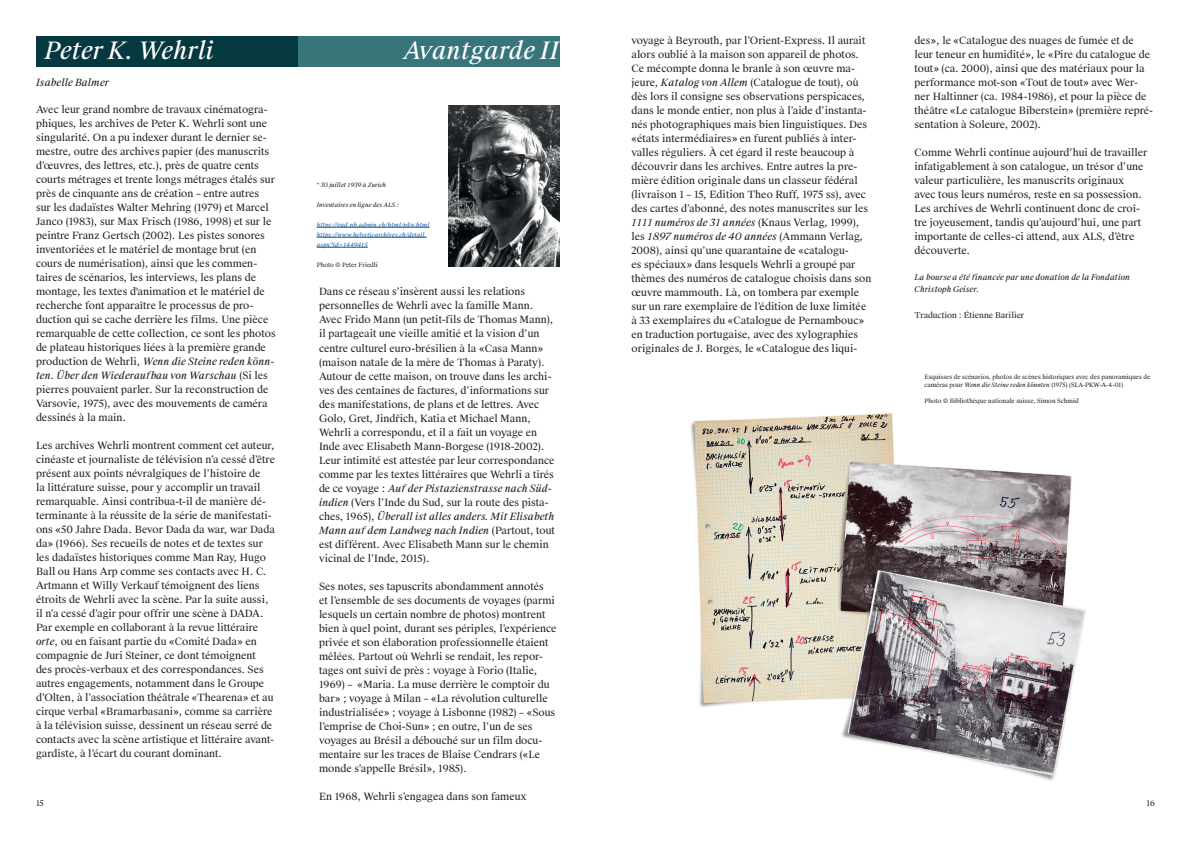
<style>
.page{position:relative;width:1191px;height:842px;background:#fff}
.page>*{position:absolute;margin:0;border:0;box-sizing:border-box;transform-origin:0 0}
.t1{font:italic 24px "Suisse Works";color:#fff}
.t2{font:10px/14px "Suisse Works";color:#231f20}
.t3{font:italic 10px "Suisse Works";color:#231f20}
.t4{font:italic 8px/12px "Suisse Works";color:#231f20}
.t5{font:8px "Suisse Works";color:#231f20}
.t6{font:6px/8px "Suisse Works";color:#231f20}
.t7{font:italic 6px/10px "Suisse Works";color:#175d9e}
.t8{font:italic 6px "Suisse Works";color:#231f20}
.s1{font-style:italic}
</style>
<div class="page">
<hr style="left:317px;top:227px;width:112px;height:1px;background:#175d9e">
<hr style="left:317px;top:237px;width:110px;height:1px;background:#175d9e">
<hr style="left:317px;top:247px;width:51px;height:1px;background:#175d9e">
<div style="left:36px;top:36px;width:262px;height:31px;background:#05393f"></div>
<div style="left:298px;top:36px;width:261px;height:31px;background:#37757b"></div>
<img style="left:448px;top:105px;width:112px;height:161px">
<img style="left:690px;top:413px;width:396px;height:368px">
<p class="t2" style="left:631px;top:33px;width:241px">voyage à Beyrouth, par l’Orient-Express. Il aurait alors oublié à la maison son appareil de photos.<br>Ce mécompte donna le branle à son œuvre ma&shy;jeure, <span class="s1">Katalog von Allem</span> (Catalogue de tout), où dès lors il consigne ses observations perspicaces, dans le monde entier, non plus à l’aide d’instanta&shy;nés photographiques mais bien linguistiques. Des «états intermédiaires» en furent publiés à inter&shy;valles réguliers. À cet égard il reste beaucoup à découvrir dans les archives. Entre autres la pre&shy;mière édition originale dans un classeur fédéral (livraison 1 – 15, Edition Theo Ruff, 1975 ss), avec des cartes d’abonné, des notes manuscrites sur les <span class="s1">1111 numéros de 31 années</span> (Knaus Verlag, 1999), les <span class="s1">1897 numéros de 40 années</span> (Ammann Verlag,<br>2 008), ainsi qu’une quarantaine de «catalogu-<br>es spéciaux» dans lesquels Wehrli a groupé par thèmes des numéros de catalogue choisis dans son œuvre mammouth. Là, on tombera par exemple sur un rare exemplaire de l’édition de luxe limitée à 33 exemplaires du «Catalogue de Pernambouc» en traduction portugaise, avec des xylographies originales de J. Borges, le «Catalogue des liqui-</p>
<p class="t2" style="left:914px;top:33px;width:240px">des», le «Catalogue des nuages de fumée et de leur teneur en humidité», le «Pire du catalogue de tout» (ca. 2 000), ainsi que des matériaux pour la performance mot-son «Tout de tout» avec Wer&shy;ner Haltinner (ca. 1984-1986), et pour la pièce de théâtre «Le catalogue Biberstein» (première repré&shy;sentation à Soleure, 2 002).</p>
<h1 class="t1" style="left:45px;top:36px;width:171px">Peter K. Wehrli</h1>
<h1 class="t1" style="left:403px;top:36px;width:157px">Avantgarde II</h1>
<p class="t3" style="left:36px;top:76px;width:75px">Isabelle Balmer</p>
<p class="t2" style="left:36px;top:103px;width:241px">Avec leur grand nombre de travaux cinématogra&shy;phiques, les archives de Peter K. Wehrli sont une singularité. On a pu indexer durant le dernier se&shy;mestre, outre des archives papier (des manuscrits d’œuvres, des lettres, etc.), près de quatre cents courts métrages et trente longs métrages étalés sur près de cinquante ans de création – entre autres sur les dadaïstes Walter Mehring (1979) et Marcel Janco (1983), sur Max Frisch (1986, 1998) et sur le peintre Franz Gertsch (2 002). Les pistes sonores inventoriées et le matériel de montage brut (en cours de numérisation), ainsi que les commen&shy;taires de scénarios, les interviews, les plans de montage, les textes d'animation et le matériel de recherche font apparaître le processus de pro&shy;duction qui se cache derrière les films. Une pièce remarquable de cette collection, ce sont les photos de plateau historiques liées à la première grande production de Wehrli, <span class="s1">Wenn die Steine reden könn&shy;ten. Über den Wiederaufbau von Warschau</span> (Si les pierres pouvaient parler. Sur la reconstruction de Varsovie, 1975), avec des mouvements de caméra dessinés à la main.</p>
<p class="t2" style="left:36px;top:439px;width:240px">Les archives Wehrli montrent comment cet auteur, cinéaste et journaliste de télévision n’a cessé d’être présent aux points névralgiques de l’histoire de<br>la littérature suisse, pour y accomplir un travail remarquable. Ainsi contribua-t-il de manière dé&shy;terminante à la réussite de la série de manifestati&shy;ons «50 Jahre Dada. Bevor Dada da war, war Dada da» (1966). Ses recueils de notes et de textes sur les dadaïstes historiques comme Man Ray, Hugo Ball ou Hans Arp comme ses contacts avec H. C.<br>Artmann et Willy Verkauf témoignent des liens étroits de Wehrli avec la scène. Par la suite aussi, il n’a cessé d’agir pour offrir une scène à DADA.<br>Par exemple en collaborant à la revue littéraire <span class="s1">orte</span>, ou en faisant partie du «Comité Dada» en compagnie de Juri Steiner, ce dont témoignent<br>des procès-verbaux et des correspondances. Ses autres engagements, notamment dans le Groupe d’Olten, à l’association théâtrale «Thearena» et au cirque verbal «Bramarbasani», comme sa carrière à la télévision suisse, dessinent un réseau serré de contacts avec la scène artistique et littéraire avant&shy;gardiste, à l’écart du courant dominant.</p>
<p class="t2" style="left:914px;top:145px;width:234px">Comme Wehrli continue aujourd’hui de travailler infatigablement à son catalogue, un trésor d’une valeur particulière, les manuscrits originaux avec tous leurs numéros, reste en sa possession.<br>Les archives de Wehrli continuent donc de croî&shy;tre joyeusement, tandis qu’aujourd’hui, une part importante de celles-ci attend, aux ALS, d’être découverte.</p>
<p class="t4" style="left:914px;top:271px;width:217px">La bourse a été financée par une donation de la Fondation<br>Christoph Geiser.</p>
<p class="t5" style="left:914px;top:310px;width:111px">Traduction : Étienne Barilier</p>
<p class="t8" style="left:317px;top:181px;width:71px">* 30 juillet 1939 à Zurich</p>
<p class="t8" style="left:317px;top:201px;width:83px">Inventaires en ligne des ALS :</p>
<p class="t7" style="left:317px;top:220px;width:114px">https://ead.nb.admin.ch/html/pkw.html https://www.helveticarchives.ch/detail. aspx?id=1449415</p>
<p class="t6" style="left:317px;top:261px;width:63px">Photo © Peter Friedli</p>
<p class="t2" style="left:319px;top:285px;width:237px">Dans ce réseau s’insèrent aussi les relations personnelles de Wehrli avec la famille Mann.<br>Avec Frido Mann (un petit-fils de Thomas Mann), il partageait une vieille amitié et la vision d’un centre culturel euro-brésilien à la «Casa Mann» (maison natale de la mère de Thomas à Paraty).<br>Autour de cette maison, on trouve dans les archi&shy;ves des centaines de factures, d’informations sur des manifestations, de plans et de lettres. Avec Golo, Gret, Jindřich, Katia et Michael Mann, Wehrli a correspondu, et il a fait un voyage en Inde avec Elisabeth Mann-Borgese (1918-2002).<br>Leur intimité est attestée par leur correspondance comme par les textes littéraires que Wehrli a tirés de ce voyage : <span class="s1">Auf der Pistazienstrasse nach Süd&shy;indien</span> (Vers l’Inde du Sud, sur la route des pista&shy;ches, 1965), <span class="s1">Überall ist alles anders. Mit Elisabeth Mann auf dem Landweg nach Indien</span> (Partout, tout est différent. Avec Elisabeth Mann sur le chemin vicinal de l’Inde, 2 015).</p>
<p class="t2" style="left:319px;top:579px;width:239px">Ses notes, ses tapuscrits abondamment annotés<br>et l’ensemble de ses documents de voyages (parmi lesquels un certain nombre de photos) montrent bien à quel point, durant ses périples, l’expérience privée et son élaboration professionnelle étaient mêlées. Partout où Wehrli se rendait, les repor&shy;tages ont suivi de près : voyage à Forio (Italie, 1969) – «Maria. La muse derrière le comptoir du bar» ; voyage à Milan – «La révolution culturelle industrialisée» ; voyage à Lisbonne (1982) – «Sous l’emprise de Choi-Sun» ; en outre, l’un de ses voyages au Brésil a débouché sur un film docu&shy;mentaire sur les traces de Blaise Cendrars («Le monde s’appelle Brésil», 1985).</p>
<p class="t2" style="left:319px;top:789px;width:209px">En 1968, Wehrli s’engagea dans son fameux</p>
<p class="t6" style="left:924px;top:373px;width:227px">Esquisses de scénarios, photos de scènes historiques avec des panoramiques de caméras pour <span class="s1">Wenn die Steine reden könnten</span> (1975) (SLA-PKW-A-4-01)</p>
<p class="t6" style="left:924px;top:397px;width:156px">Photo © Bibliothèque nationale suisse, Simon Schmid</p>
<p class="t5" style="left:36px;top:798px;width:9px">15</p>
<p class="t5" style="left:1146px;top:798px;width:10px">16</p>
</div>
